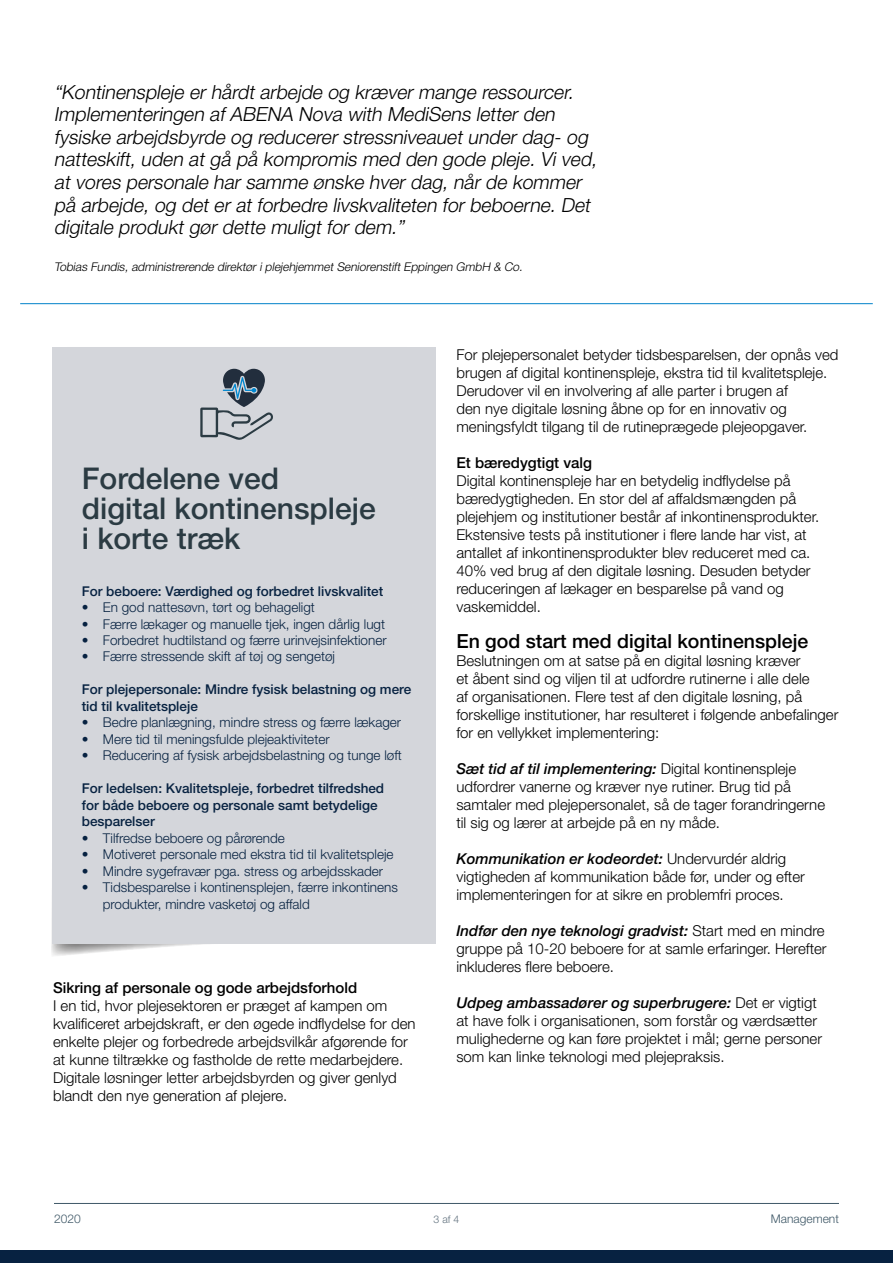
<style>
.page{position:relative;width:893px;height:1263px;background:#fff}
.page>*{position:absolute;margin:0;border:0;box-sizing:border-box;transform-origin:0 0}
.t1{font:500 30px/30px "Helvetica Neue LT Pro";color:#2b3b43}
.t2{font:italic 300 19.5px/22.5px "Helvetica Neue LT Pro";color:#000}
.t3{font:500 19.5px "Helvetica Neue LT Pro";color:#000}
.t4{font:300 15px/18px "Helvetica Neue LT Pro";color:#000}
.t5{font:500 15px "Helvetica Neue LT Pro";color:#000}
.t6{font:300 13.5px/16.5px "Helvetica Neue LT Pro";color:#072241}
.t7{font:500 13.5px/16.5px "Helvetica Neue LT Pro";color:#072241}
.t8{font:italic 300 12px "Helvetica Neue LT Pro";color:#000}
.t9{font:300 12px "Helvetica Neue LT Pro";color:#3f5867}
.t10{font:300 10.5px "Helvetica Neue LT Pro";color:#62727f}
.s1{font-weight:500;font-style:italic}
</style>
<div class="page">
<div style="left:0;top:1250px;width:893px;height:13px;background:#072241"></div>
<hr style="left:54px;top:1203px;width:785px;height:1px;background:#3f5867">
<hr style="left:20px;top:303px;width:853px;height:1px;background:#0081c9">
<svg style="left:51px;top:347px;width:365px;height:609px"></svg>
<div style="left:53px;top:347px;width:383px;height:596px;background:#d4d6db"></div>
<svg style="left:200px;top:369px;width:73px;height:71px"></svg>
<p class="t2" style="left:54px;top:80px;width:548px">“Kontinenspleje er hårdt arbejde og kræver mange ressourcer.<br>Implementeringen af ABENA Nova with MediSens letter den fysiske arbejdsbyrde og reducerer stressniveauet under dag- og natteskift, uden at gå på kompromis med den gode pleje. Vi ved, at vores personale har samme ønske hver dag, når de kommer på arbejde, og det er at forbedre livskvaliteten for beboerne. Det digitale produkt gør dette muligt for dem.”</p>
<p class="t8" style="left:54px;top:260px;width:473px">Tobias Fundis, administrerende direktør i plejehjemmet Seniorenstift Eppingen GmbH &amp; Co.</p>
<h1 class="t1" style="left:82px;top:463px;width:295px">Fordelene ved<br>digital kontinenspleje i korte træk</h1>
<p class="t7" style="left:82px;top:582px;width:303px">For beboere: Værdighed og forbedret livskvalitet</p>
<p class="t6" style="left:82px;top:599px;width:235px">• En god nattesøvn, tørt og behageligt</p>
<p class="t6" style="left:82px;top:615px;width:305px">• Færre lækager og manuelle tjek, ingen dårlig lugt</p>
<p class="t6" style="left:82px;top:632px;width:306px">• Forbedret hudtilstand og færre urinvejsinfektioner</p>
<p class="t6" style="left:82px;top:648px;width:255px">• Færre stressende skift af tøj og sengetøj</p>
<p class="t7" style="left:82px;top:681px;width:331px">For plejepersonale: Mindre fysisk belastning og mere tid til kvalitetspleje</p>
<p class="t6" style="left:82px;top:714px;width:321px">• Bedre planlægning, mindre stress og færre lækager</p>
<p class="t6" style="left:82px;top:731px;width:249px">• Mere tid til meningsfulde plejeaktiviteter</p>
<p class="t6" style="left:82px;top:747px;width:322px">• Reducering af fysisk arbejdsbelastning og tunge løft</p>
<p class="t7" style="left:82px;top:780px;width:304px">For ledelsen: Kvalitetspleje, forbedret tilfredshed for både beboere og personale samt betydelige besparelser</p>
<p class="t6" style="left:82px;top:830px;width:205px">• Tilfredse beboere og pårørende</p>
<p class="t6" style="left:82px;top:846px;width:313px">• Motiveret personale med ekstra tid til kvalitetspleje</p>
<p class="t6" style="left:82px;top:863px;width:303px">• Mindre sygefravær pga. stress og arbejdsskader</p>
<p class="t6" style="left:103px;top:879px;width:297px;text-indent:-21px">• Tidsbesparelse i kontinensplejen, færre inkontinens produkter, mindre vasketøj og affald</p>
<p class="t5" style="left:53px;top:979px;width:306px">Sikring af personale og gode arbejdsforhold</p>
<p class="t4" style="left:53px;top:997px;width:364px">I en tid, hvor plejesektoren er præget af kampen om kvalificeret arbejdskraft, er den øgede indflydelse for den enkelte plejer og forbedrede arbejdsvilkår afgørende for at kunne tiltrække og fastholde de rette medarbejdere.<br>Digitale løsninger letter arbejdsbyrden og giver genlyd blandt den nye generation af plejere.</p>
<p class="t4" style="left:456px;top:345px;width:384px">For plejepersonalet betyder tidsbesparelsen, der opnås ved brugen af digital kontinenspleje, ekstra tid til kvalitetspleje.<br>Derudover vil en involvering af alle parter i brugen af<br>den nye digitale løsning åbne op for en innovativ og meningsfyldt tilgang til de rutineprægede plejeopgaver.</p>
<p class="t5" style="left:456px;top:454px;width:137px">Et bæredygtigt valg</p>
<p class="t4" style="left:456px;top:471px;width:364px">Digital kontinenspleje har en betydelig indflydelse på bæredygtigheden. En stor del af affaldsmængden på plejehjem og institutioner består af inkontinensprodukter.<br>Ekstensive tests på institutioner i flere lande har vist, at antallet af inkontinensprodukter blev reduceret med ca.<br>40% ved brug af den digitale løsning. Desuden betyder reduceringen af lækager en besparelse på vand og vaskemiddel.</p>
<h2 class="t3" style="left:456px;top:630px;width:353px">En god start med digital kontinenspleje</h2>
<p class="t4" style="left:456px;top:651px;width:384px">Beslutningen om at satse på en digital løsning kræver<br>et åbent sind og viljen til at udfordre rutinerne i alle dele<br>af organisationen. Flere test af den digitale løsning, på forskellige institutioner, har resulteret i følgende anbefalinger for en vellykket implementering:</p>
<p class="t4" style="left:456px;top:759px;width:370px"><span class="s1">Sæt tid af til implementering:</span> Digital kontinenspleje udfordrer vanerne og kræver nye rutiner. Brug tid på samtaler med plejepersonalet, så de tager forandringerne til sig og lærer at arbejde på en ny måde.</p>
<p class="t4" style="left:456px;top:849px;width:350px"><span class="s1">Kommunikation er kodeordet:</span> Undervurdér aldrig vigtigheden af kommunikation både før, under og efter implementeringen for at sikre en problemfri proces.</p>
<p class="t4" style="left:456px;top:921px;width:372px"><span class="s1">Indfør den nye teknologi gradvist:</span> Start med en mindre gruppe på 10-20 beboere for at samle erfaringer. Herefter inkluderes flere beboere.</p>
<p class="t4" style="left:456px;top:993px;width:367px"><span class="s1">Udpeg ambassadører og superbrugere:</span> Det er vigtigt at have folk i organisationen, som forstår og værdsætter mulighederne og kan føre projektet i mål; gerne personer som kan linke teknologi med plejepraksis.</p>
<p class="t9" style="left:54px;top:1211px;width:28px">2020</p>
<p class="t10" style="left:434px;top:1213px;width:27px">3 af 4</p>
<p class="t9" style="left:771px;top:1211px;width:70px">Management</p>
</div>
